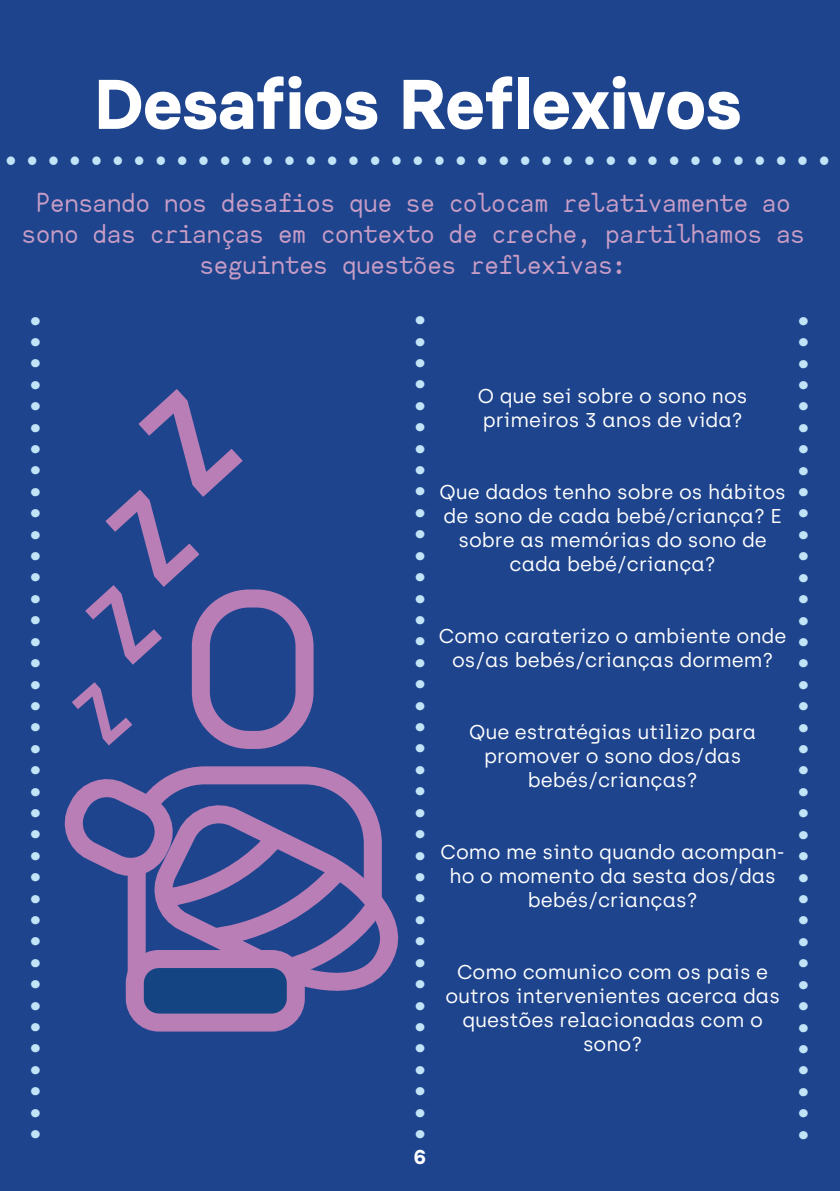
<style>
.page{position:relative;width:840px;height:1191px;background:#fff}
.page>*{position:absolute;margin:0;border:0;box-sizing:border-box;transform-origin:0 0}
.t1{font:700 70px "Basier Circle";color:#fff}
.t2{font:27.6px "AHAMONO";color:#c1e4f7}
.t3{font:26px/31.2px "AHAMONO";letter-spacing:-.02em;color:#c89dc6;text-align:center}
.t4{font:20px/24px "Archia";color:#fff;text-align:center}
.t5{font:700 20px "Basier Circle";color:#fff}
</style>
<div class="page">
<div style="left:0;top:0;width:839px;height:1191px;background:#1e448d"></div>
<div style="left:192px;top:589px;width:121px;height:160px;border:18px solid #b97eb6;border-radius:48px"></div>
<svg style="left:64px;top:766px;width:335px;height:221px"></svg>
<div style="left:135px;top:959px;width:160px;height:63px;background:#144582;border-radius:24px"></div>
<div style="left:126px;top:950px;width:178px;height:81px;border:18px solid #b97eb6;border-radius:24px"></div>
<svg style="left:191px;top:589px;width:51px;height:75px"></svg>
<h1 class="t1" style="left:94px;top:61px;width:648px">Desafios Reflexivos</h1>
<h2 class="t2" style="left:3px;top:135px;width:830px">•••••••••••••••••••••••••••••••••••••••</h2>
<h3 class="t3" style="left:21px;top:185px;width:784px">Pensando nos desafios que se colocam relativamente ao sono das crianças em contexto de creche, partilhamos as seguintes questões reflexivas:</h3>
<h2 class="t2" style="left:10px;top:1142px;width:830px;rotate:-90deg">•••••••••••••••••••••••••••••••••••••••</h2>
<h2 class="t2" style="left:395px;top:1142px;width:831px;rotate:-90deg">•••••••••••••••••••••••••••••••••••••••</h2>
<h2 class="t2" style="left:777px;top:1142px;width:831px;rotate:-90deg">•••••••••••••••••••••••••••••••••••••••</h2>
<p class="t5" style="left:413px;top:1144px;width:14px">6</p>
<p class="t4" style="left:477px;top:384px;width:271px;text-align:left">O que sei sobre o sono nos primeiros 3 anos de vida?</p>
<p class="t4" style="left:439px;top:480px;width:347px">Que dados tenho sobre os hábitos de sono de cada bebé/criança? E sobre as memórias do sono de cada bebé/criança?</p>
<p class="t4" style="left:438px;top:624px;width:349px">Como caraterizo o ambiente onde os/as bebés/crianças dormem?</p>
<p class="t4" style="left:469px;top:720px;width:288px">Que estratégias utilizo para promover o sono dos/das bebés/crianças?</p>
<p class="t4" style="left:440px;top:840px;width:345px">Como me sinto quando acompan&shy;ho o momento da sesta dos/das bebés/crianças?</p>
<p class="t4" style="left:445px;top:960px;width:336px">Como comunico com os pais e outros intervenientes acerca das questões relacionadas com o sono?</p>
</div>
